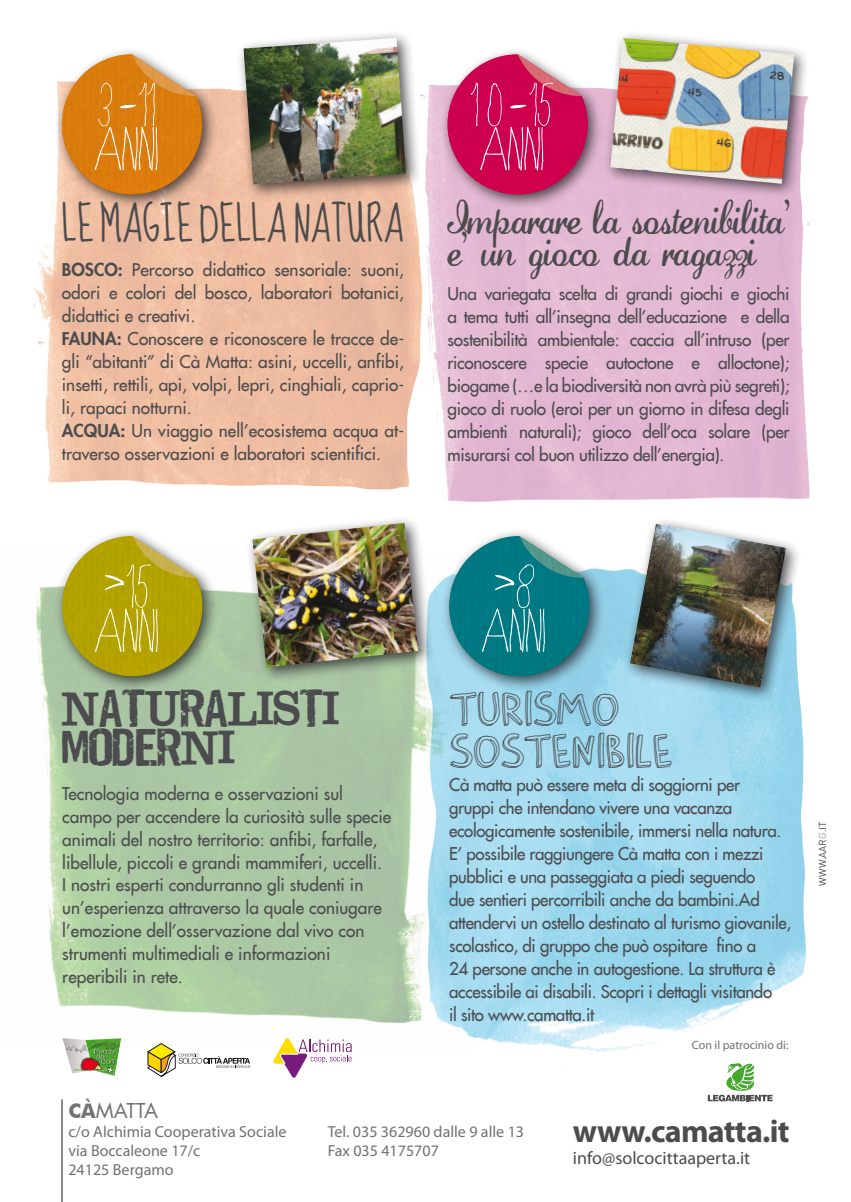
<style>
.page{position:relative;width:851px;height:1202px;background:#fff}
.page>*{position:absolute;margin:0;border:0;box-sizing:border-box;transform-origin:0 0}
.t1{font:61.2px "Skinny";color:#fff}
.t2{font:300 61.2px "Honey Script";color:#fff}
.t3{font:44px/42.2px "Barlow by Thunderpanda ver 01";letter-spacing:-.02em;color:#4c4c4e}
.t4{font:38.2px "Sue Ellen Francisco";color:#4c4c4e}
.t5{font:34.4px/32.6px "Lauren Script";letter-spacing:-.02em;color:#4c4c4e;scale:.87 1}
.t6{font:700 32px "Myriad Pro";letter-spacing:-.02em;color:#4c4c4e}
.t7{font:28.8px/38.2px "jailb Ir D Jen NA";color:#4c4c4e}
.t8{font:20px "Futura LT";letter-spacing:-.03em;color:#707173}
.t9{font:18px "Myriad Pro";color:#4c4c4e}
.t10{font:17.2px/23px "Futura LT";color:#4c4c4e;text-align:justify}
.t11{font:17.2px/23px "Futura LT";letter-spacing:-.02em;color:#4c4c4e}
.t12{font:16px "Myriad Pro";color:#707173}
.t13{font:12px "Myriad Pro";color:#707173}
.t14{font:10px "DIN";color:#4c4c4e}
.s1{font-weight:800}
.s2{font-family:"Skinny";font-weight:400}
.s3{font-family:"Futura BT";font-weight:700}
.s4{color:#9d9ea0}
</style>
<div class="page">
<img style="left:33px;top:88px;width:386px;height:402px">
<img style="left:419px;top:84px;width:391px;height:418px">
<img style="left:36px;top:587px;width:389px;height:465px">
<img style="left:425px;top:569px;width:381px;height:533px">
<hr style="left:62px;top:1099px;width:1px;height:103px;background:#1a171c">
<div style="left:54px;top:46px;width:164px;height:165px;background:#1a171c;opacity:.75"></div>
<img style="left:62px;top:54px;width:140px;height:140px">
<div style="left:439px;top:46px;width:164px;height:165px;background:#1a171c;opacity:.75"></div>
<img style="left:447px;top:54px;width:140px;height:140px">
<div style="left:603px;top:30px;width:206px;height:169px;background:#1a171c;opacity:.75"></div>
<img style="left:610px;top:38px;width:184px;height:146px">
<div style="left:54px;top:528px;width:164px;height:164px;background:#1a171c;opacity:.75"></div>
<img style="left:62px;top:536px;width:140px;height:140px">
<div style="left:245px;top:516px;width:189px;height:167px;background:#1a171c;opacity:.75"></div>
<img style="left:252px;top:523px;width:166px;height:144px">
<div style="left:235px;top:30px;width:186px;height:170px;background:#1a171c;opacity:.75"></div>
<img style="left:243px;top:38px;width:163px;height:146px">
<div style="left:441px;top:528px;width:164px;height:164px;background:#1a171c;opacity:.75"></div>
<img style="left:449px;top:536px;width:140px;height:140px">
<div style="left:622px;top:517px;width:179px;height:185px;background:#1a171c;opacity:.75"></div>
<img style="left:630px;top:524px;width:155px;height:163px">
<svg style="left:707px;top:1063px;width:65px;height:38px"></svg>
<img style="left:62px;top:1038px;width:59px;height:38px">
<svg style="left:146px;top:1042px;width:104px;height:35px"></svg>
<svg style="left:273px;top:1038px;width:78px;height:40px"></svg>
<p class="t1" style="left:98px;top:83px;width:59px">3<sup>-</sup>11</p>
<p class="t1" style="left:95px;top:127px;width:66px">ANNI</p>
<p class="t4" style="left:62px;top:206px;width:343px">LE MAGIE DELLA NATURA</p>
<p class="t10" style="left:62px;top:258px;width:343px"><span class="s1">BOSCO:</span> Percorso didattico sensoriale: suoni, odori e colori del bosco, laboratori botanici, didattici e creativi.</p>
<p class="t10" style="left:62px;top:327px;width:343px"><span class="s1">FAUNA:</span> Conoscere e riconoscere le tracce de&shy;gli “abitanti” di Cà Matta: asini, uccelli, anfibi, insetti, rettili, api, volpi, lepri, cinghiali, caprio&shy;li, rapaci notturni.</p>
<p class="t10" style="left:62px;top:419px;width:343px"><span class="s1">ACQUA:</span> Un viaggio nell’ecosistema acqua at&shy;traverso osservazioni e laboratori scientifici.</p>
<p class="t1" style="left:471px;top:83px;width:85px">10<sup>-</sup>15</p>
<p class="t1" style="left:480px;top:127px;width:66px">ANNI</p>
<p class="t5" style="left:447px;top:205px;width:394px">Imparare la sostenibilita’ e’ un gioco da ragazzi</p>
<p class="t10" style="left:447px;top:282px;width:343px">Una variegata scelta di grandi giochi e giochi a tema tutti all’insegna dell’educazione e della sostenibilità ambientale: caccia all’intruso (per riconoscere specie autoctone e alloctone); biogame (…e la biodiversità non avrà più segreti); gioco di ruolo (eroi per un giorno in difesa degli ambienti naturali); gioco dell’oca solare (per misurarsi col buon utilizzo dell’energia).</p>
<p class="t1" style="left:103px;top:564px;width:50px"><sup>&gt;</sup>15</p>
<p class="t1" style="left:95px;top:608px;width:66px">ANNI</p>
<p class="t7" style="left:62px;top:698px;width:279px">NATURALISTI<br>MODERNI</p>
<p class="t10" style="left:62px;top:782px;width:330px;text-align:left">Tecnologia moderna e osservazioni sul campo per accendere la curiosità sulle specie animali del nostro territorio: anfibi, farfalle, libellule, piccoli e grandi mammiferi, uccelli.<br>I nostri esperti condurranno gli studenti in un’esperienza attraverso la quale coniugare l’emozione dell’osservazione dal vivo con strumenti multimediali e informazioni</p>
<p class="t10" style="left:62px;top:965px;width:122px">reperibili in rete.</p>
<p class="t2" style="left:493px;top:542px;width:43px">&gt;<span class="s2">8</span></p>
<p class="t1" style="left:482px;top:608px;width:66px">ANNI</p>
<p class="t3" style="left:449px;top:686px;width:225px">TURISMO<br>SOSTENIBILe</p>
<p class="t11" style="left:449px;top:773px;width:343px">Cà matta può essere meta di soggiorni per<br>gruppi che intendano vivere una vacanza ecologicamente sostenibile, immersi nella natura.<br>E’ possibile raggiungere Cà matta con i mezzi pubblici e una passeggiata a piedi seguendo<br>due sentieri percorribili anche da bambini.Ad attendervi un ostello destinato al turismo giovanile, scolastico, di gruppo che può ospitare fino a<br>24 persone anche in autogestione. La struttura è accessibile ai disabili. Scopri i dettagli visitando</p>
<p class="t11" style="left:449px;top:1003px;width:146px">il sito www.camatta.it</p>
<p class="t13" style="left:691px;top:1038px;width:98px">Con il patrocinio di:</p>
<p class="t8" style="left:68px;top:1097px;width:91px"><span class="s3">CÀ</span>MATTA</p>
<p class="t12" style="left:68px;top:1123px;width:219px">c/o Alchimia Cooperativa Sociale</p>
<p class="t12" style="left:68px;top:1142px;width:133px">via Boccaleone 17/c</p>
<p class="t12" style="left:68px;top:1161px;width:107px">24125 Bergamo</p>
<p class="t12" style="left:328px;top:1123px;width:198px">Tel. 035 362960 dalle 9 alle 13</p>
<p class="t12" style="left:328px;top:1142px;width:113px">Fax 035 4175707</p>
<p class="t6" style="left:573px;top:1113px;width:218px">www.camatta.it</p>
<p class="t9" style="left:573px;top:1148px;width:179px">info@solcocittaaperta.it</p>
<p class="t14" style="left:816px;top:885px;width:66px;rotate:-90deg">WWW.AAR<span class="s4">G</span>.IT</p>
</div>
